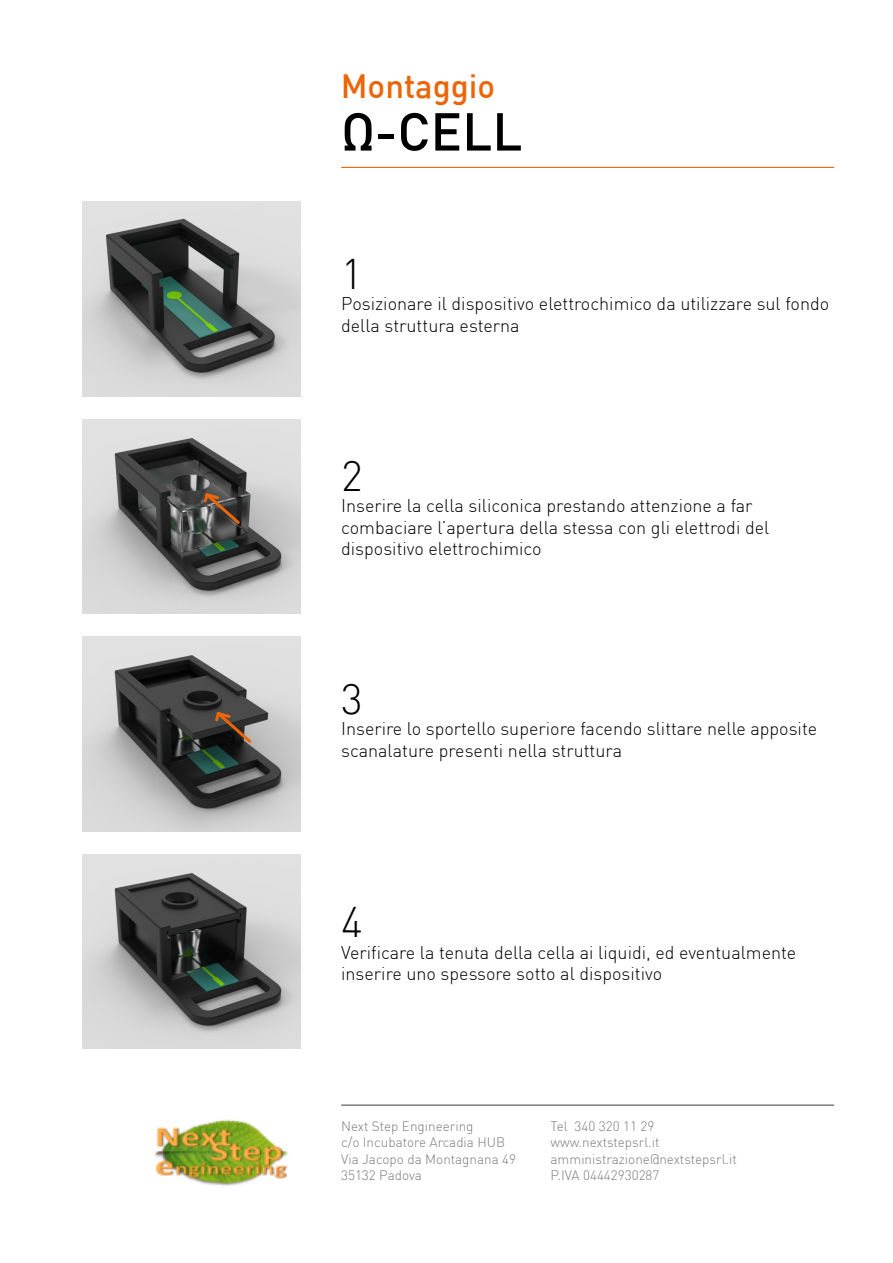
<style>
.page{position:relative;width:893px;height:1263px;background:#fff}
.page>*{position:absolute;margin:0;border:0;box-sizing:border-box;transform-origin:0 0}
.t1{font:500 52.5px "DIN";color:#000}
.t2{font:300 42px "DIN";color:#000}
.t3{font:500 33px "DIN";color:#ec6608}
.t4{font:300 18px/21.6px "DIN";color:#000}
.t5{font:300 13.5px/16.2px "DIN";color:#7c7c7b}
</style>
<div class="page">
<hr style="left:341px;top:167px;width:493px;height:1px;background:#ec6608">
<img style="left:155px;top:1119px;width:134px;height:67px">
<hr style="left:341px;top:1104px;width:493px;height:2px;background:#7c7c7b">
<img style="left:82px;top:201px;width:218px;height:195px">
<img style="left:82px;top:419px;width:218px;height:195px">
<img style="left:82px;top:637px;width:218px;height:194px">
<img style="left:82px;top:854px;width:218px;height:195px">
<svg style="left:202px;top:490px;width:40px;height:37px"></svg>
<svg style="left:213px;top:709px;width:41px;height:36px"></svg>
<h3 class="t3" style="left:341px;top:65px;width:156px">Montaggio</h3>
<h1 class="t1" style="left:341px;top:98px;width:183px">Ω-CELL</h1>
<h2 class="t2" style="left:341px;top:248px;width:23px">1</h2>
<p class="t4" style="left:341px;top:293px;width:490px">Posizionare il dispositivo elettrochimico da utilizzare sul fondo della struttura esterna</p>
<h2 class="t2" style="left:341px;top:450px;width:23px">2</h2>
<p class="t4" style="left:341px;top:495px;width:430px">Inserire la cella siliconica prestando attenzione a far combaciare l’apertura della stessa con gli elettrodi del dispositivo elettrochimico</p>
<h2 class="t2" style="left:341px;top:673px;width:23px">3</h2>
<p class="t4" style="left:341px;top:718px;width:477px">Inserire lo sportello superiore facendo slittare nelle apposite scanalature presenti nella struttura</p>
<h2 class="t2" style="left:341px;top:896px;width:23px">4</h2>
<p class="t4" style="left:341px;top:941px;width:457px">Verificare la tenuta della cella ai liquidi, ed eventualmente inserire uno spessore sotto al dispositivo</p>
<p class="t5" style="left:341px;top:1118px;width:176px">Next Step Engineering<br>c/o Incubatore Arcadia HUB<br>Via Jacopo da Montagnana 49<br>35132 Padova</p>
<p class="t5" style="left:551px;top:1118px;width:188px">Tel 340 320 11 29 www.nextstepsrl.it amministrazione@nextstepsrl.it<br>P.IVA 04442930287</p>
</div>
